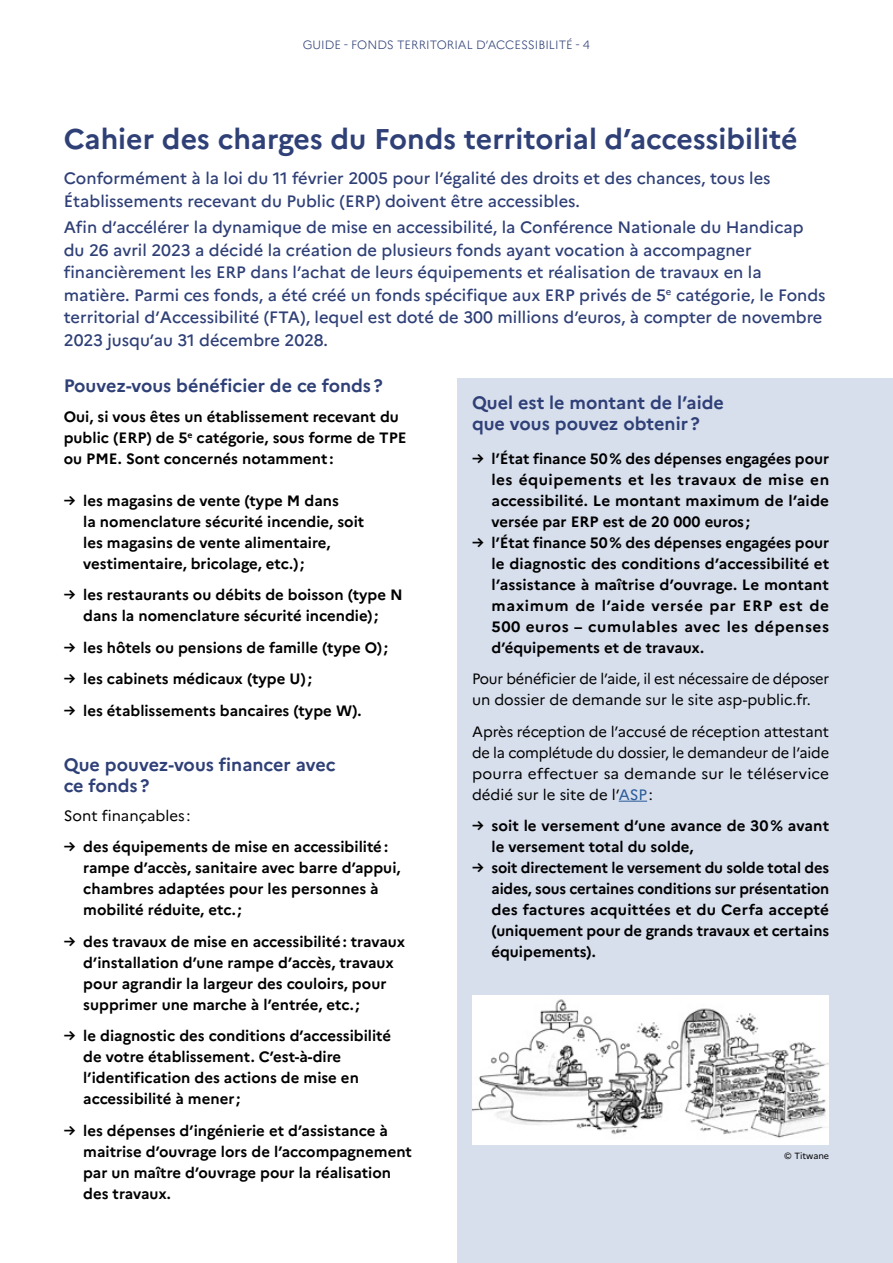
<style>
.page{position:relative;width:893px;height:1263px;background:#fff}
.page>*{position:absolute;margin:0;border:0;box-sizing:border-box;transform-origin:0 0}
.Titre1_-_partie-H2{font:700 28.5px "Marianne";color:#2f4077}
.generalités_intertitre{font:700 18px/21px "Marianne";color:#2f4077}
.chapo-guide-FDA{font:500 16.5px/22.5px "Marianne";color:#2f4077}
.Guide-texte_courant{font:700 15px/21px "Marianne";color:#000}
.Guide-texte_courant-2{font:15px/21px "Marianne";color:#000}
.t1{font:300 12px "Marianne";color:#2f4077}
.base{font:9px "Marianne";color:#000}
.s1{color:#275b9b}
</style>
<div class="page">
<div style="left:457px;top:379px;width:436px;height:884px;background:#d7deec"></div>
<svg style="left:619px;top:801px;width:28px;height:1px"></svg>
<img style="left:473px;top:996px;width:355px;height:149px">
<p class="t1" style="left:303px;top:36px;width:289px">GUIDE - FONDS TERRITORIAL D’ACCESSIBILITÉ - 4</p>
<h2 class="Titre1_-_partie-H2" style="left:64px;top:117px;width:735px">Cahier des charges du Fonds territorial d’accessibilité</h2>
<p class="chapo-guide-FDA" style="left:64px;top:166px;width:708px">Conformément à la loi du 11 février 2005 pour l’égalité des droits et des chances, tous les<br>Établissements recevant du Public (ERP) doivent être accessibles.</p>
<p class="chapo-guide-FDA" style="left:64px;top:215px;width:763px">Afin d’accélérer la dynamique de mise en accessibilité, la Conférence Nationale du Handicap du 26 avril 2023 a décidé la création de plusieurs fonds ayant vocation à accompagner financièrement les ERP dans l’achat de leurs équipements et réalisation de travaux en la matière. Parmi ces fonds, a été créé un fonds spécifique aux ERP privés de 5<sup>e</sup> catégorie, le Fonds territorial d’Accessibilité (FTA), lequel est doté de 300 millions d’euros, à compter de novembre 2023 jusqu’au 31 décembre 2028.</p>
<p class="generalités_intertitre" style="left:64px;top:374px;width:321px">Pouvez-vous bénéficier de ce fonds ?</p>
<p class="Guide-texte_courant" style="left:64px;top:405px;width:344px">Oui, si vous êtes un établissement recevant du public (ERP) de 5<sup>e</sup> catégorie, sous forme de TPE ou PME. Sont concernés notamment :</p>
<p class="Guide-texte_courant" style="left:83px;top:489px;width:282px;text-indent:-20px">→ les magasins de vente (type M dans<br>la nomenclature sécurité incendie, soit les magasins de vente alimentaire, vestimentaire, bricolage, etc.) ;</p>
<p class="Guide-texte_courant" style="left:64px;top:583px;width:341px;text-align:center">→ les restaurants ou débits de boisson (type N dans la nomenclature sécurité incendie) ;</p>
<p class="Guide-texte_courant" style="left:64px;top:636px;width:326px">→ les hôtels ou pensions de famille (type O) ;</p>
<p class="Guide-texte_courant" style="left:64px;top:667px;width:250px">→ les cabinets médicaux (type U) ;</p>
<p class="Guide-texte_courant" style="left:64px;top:699px;width:299px">→ les établissements bancaires (type W).</p>
<p class="generalités_intertitre" style="left:64px;top:753px;width:273px">Que pouvez-vous financer avec ce fonds ?</p>
<p class="Guide-texte_courant-2" style="left:64px;top:804px;width:128px">Sont finançables :</p>
<p class="Guide-texte_courant" style="left:83px;top:835px;width:319px;text-indent:-20px">→ des équipements de mise en accessibilité : rampe d’accès, sanitaire avec barre d’appui, chambres adaptées pour les personnes à mobilité réduite, etc. ;</p>
<p class="Guide-texte_courant" style="left:83px;top:930px;width:323px;text-indent:-20px">→ des travaux de mise en accessibilité: travaux d’installation d’une rampe d’accès, travaux pour agrandir la largeur des couloirs, pour supprimer une marche à l’entrée, etc. ;</p>
<p class="Guide-texte_courant" style="left:83px;top:1024px;width:309px;text-indent:-20px">→ le diagnostic des conditions d’accessibilité de votre établissement. C’est-à-dire l’identification des actions de mise en accessibilité à mener ;</p>
<p class="Guide-texte_courant" style="left:83px;top:1119px;width:330px;text-indent:-20px">→ les dépenses d’ingénierie et d’assistance à maitrise d’ouvrage lors de l’accompagnement par un maître d’ouvrage pour la réalisation des travaux.</p>
<p class="generalités_intertitre" style="left:472px;top:391px;width:253px">Quel est le montant de l’aide que vous pouvez obtenir ?</p>
<p class="Guide-texte_courant" style="left:491px;top:447px;width:339px;text-align:justify;text-indent:-20px">→ l’État finance 50% des dépenses engagées pour les équipements et les travaux de mise en accessibilité. Le montant maximum de l’aide versée par ERP est de 20 000 euros ;</p>
<p class="Guide-texte_courant" style="left:491px;top:531px;width:339px;text-align:justify;text-indent:-20px">→ l’État finance 50% des dépenses engagées pour le diagnostic des conditions d’accessibilité et l’assistance à maîtrise d’ouvrage. Le montant maximum de l’aide versée par ERP est de 500 euros – cumulables avec les dépenses d’équipements et de travaux.</p>
<p class="Guide-texte_courant-2" style="left:472px;top:667px;width:359px">Pour bénéficier de l’aide, il est nécessaire de déposer un dossier de demande sur le site asp-public.fr.</p>
<p class="Guide-texte_courant-2" style="left:472px;top:720px;width:359px;text-align:justify">Après réception de l’accusé de réception attestant de la complétude du dossier, le demandeur de l’aide pourra effectuer sa demande sur le téléservice dédié sur le site de l’<span class="s1">ASP</span>:</p>
<p class="Guide-texte_courant" style="left:491px;top:814px;width:339px;text-indent:-20px">→ soit le versement d’une avance de 30% avant le versement total du solde,</p>
<p class="Guide-texte_courant" style="left:491px;top:856px;width:339px;text-align:justify;text-indent:-20px">→ soit directement le versement du solde total des aides, sous certaines conditions sur présentation des factures acquittées et du Cerfa accepté (uniquement pour de grands travaux et certains équipements).</p>
<p class="base" style="left:784px;top:1149px;width:46px">© Titwane</p>
</div>
